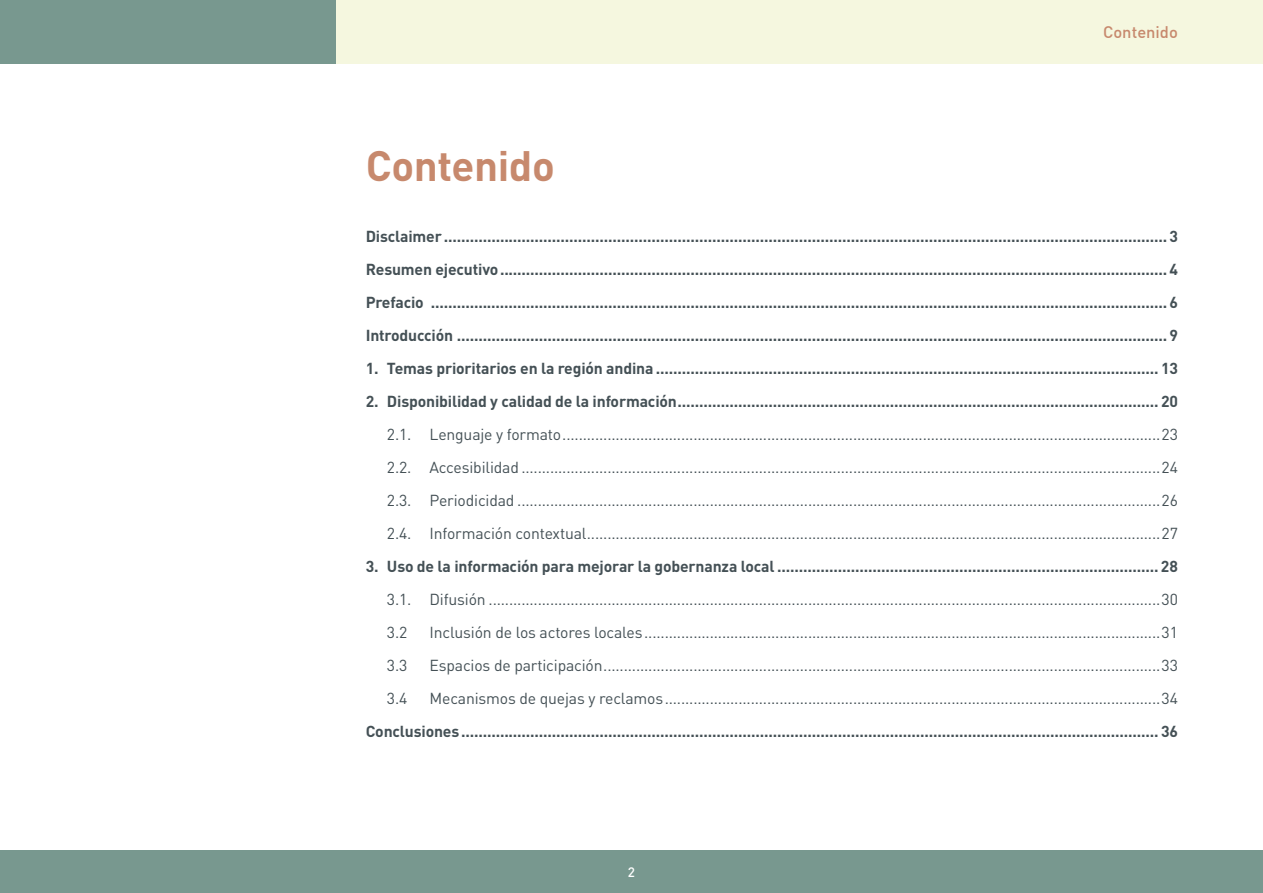
<style>
.page{position:relative;width:1263px;height:893px;background:#fff}
.page>*{position:absolute;margin:0;border:0;box-sizing:border-box;transform-origin:0 0}
.t1{font:700 42px "DIN Pro";letter-spacing:-.01em;color:#c7896d}
.t2{font:500 16.5px "DIN";color:#c7896d}
.t3{font:15.75px/33px "DIN Pro";letter-spacing:-.01em;color:#445055;text-align:justify}
.t4{font:700 15.75px/33px "DIN Pro";letter-spacing:-.01em;color:#445055;text-align:justify}
.t5{font:500 13.5px "DIN";color:#fff}
</style>
<div class="page">
<div style="left:0;top:850px;width:1263px;height:43px;background:#78988f"></div>
<div style="left:336px;top:0;width:927px;height:64px;background:#f5f7df"></div>
<div style="left:0;top:0;width:336px;height:64px;background:#78988f"></div>
<h1 class="t1" style="left:366px;top:137px;width:191px">Contenido</h1>
<p class="t2" style="left:1103px;top:21px;width:76px">Contenido</p>
<p class="t4" style="left:366px;top:219px;width:814px">Disclaimer.......................................................................................................................................................................3<br>Resumen ejecutivo..........................................................................................................................................................4<br>Prefacio .......................................................................................................................................................................... 6<br>Introducción ....................................................................................................................................................................9</p>
<p class="t4" style="left:366px;top:351px;width:814px">1. Temas prioritarios en la región andina .................................................................................................................... 13</p>
<p class="t4" style="left:366px;top:384px;width:814px">2. Disponibilidad y calidad de la información............................................................................................................... 20</p>
<p class="t3" style="left:387px;top:416px;width:792px">2.1. Lenguaje y formato..................................................................................................................................................23<br>2.2. Accesibilidad ............................................................................................................................................................24<br>2.3. Periodicidad .............................................................................................................................................................26<br>2.4. Información contextual............................................................................................................................................27</p>
<p class="t4" style="left:366px;top:549px;width:814px">3. Uso de la información para mejorar la gobernanza local ........................................................................................ 28</p>
<p class="t3" style="left:387px;top:581px;width:792px">3.1. Difusión ....................................................................................................................................................................30<br>3.2</p>
<p class="t3" style="left:429px;top:614px;width:750px">Inclusión de los actores locales..............................................................................................................................31</p>
<p class="t3" style="left:387px;top:647px;width:22px">3.3</p>
<p class="t3" style="left:429px;top:647px;width:750px">Espacios de participación........................................................................................................................................33</p>
<p class="t3" style="left:387px;top:680px;width:22px">3.4</p>
<p class="t3" style="left:429px;top:680px;width:750px">Mecanismos de quejas y reclamos.........................................................................................................................34</p>
<p class="t4" style="left:366px;top:714px;width:814px">Conclusiones................................................................................................................................................................. 36</p>
<p class="t5" style="left:628px;top:863px;width:9px">2</p>
</div>
